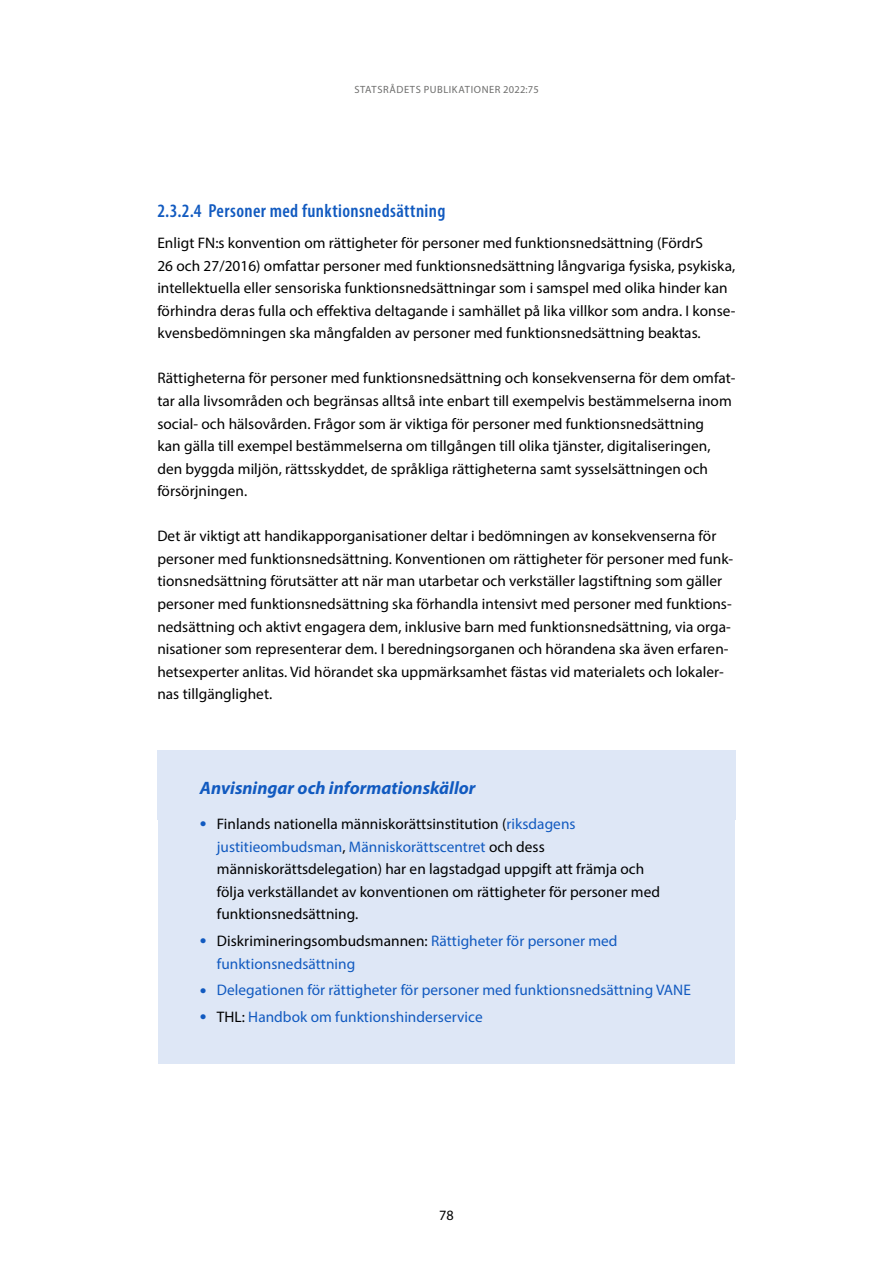
<style>
.page{position:relative;width:893px;height:1263px;background:#fff}
.page>*{position:absolute;margin:0;border:0;box-sizing:border-box;transform-origin:0 0}
.Otsikko_4{font:600 condensed 18.9px "Myriad Pro";letter-spacing:.02em;color:#115ac0}
.laatikko-otsikko{font:italic 700 18px "Myriad Pro";color:#115ac0}
._01_Leipä{font:15.3px/22.5px "Myriad Pro";letter-spacing:.005em;color:#000}
.t1{font:15.3px/22.5px "Myriad Pro";letter-spacing:.005em;color:#115ac0}
.t2{font:14.25px "Myriad Pro";color:#000}
.t3{font:10.5px "Myriad Pro";letter-spacing:.055em;color:#6e6e6d}
.s1{font-size:24px;color:#115ac0}
.s2{color:#115ac0}
.s3{font-size:24px}
.s4{color:#000}
</style>
<div class="page">
<div style="left:157px;top:750px;width:579px;height:69px;background:#dee7f6"></div>
<div style="left:158px;top:796px;width:577px;height:165px;background:#dee7f6"></div>
<div style="left:158px;top:913px;width:577px;height:97px;background:#dee7f6"></div>
<div style="left:158px;top:989px;width:577px;height:75px;background:#dee7f6"></div>
<p class="t3" style="left:354px;top:83px;width:186px">STATSRÅDETS PUBLIKATIONER 2022:75</p>
<h4 class="Otsikko_4" style="left:157px;top:200px;width:290px">2.3.2.4 Personer med funktionsnedsättning</h4>
<p class="_01_Leipä" style="left:157px;top:231px;width:580px">Enligt FN:s konvention om rättigheter för personer med funktionsnedsättning (FördrS<br>26 och 27/2016) omfattar personer med funktionsnedsättning långvariga fysiska, psykiska, intellektuella eller sensoriska funktionsnedsättningar som i samspel med olika hinder kan förhindra deras fulla och effektiva deltagande i samhället på lika villkor som andra. I konse&shy;kvensbedömningen ska mångfalden av personer med funktionsnedsättning beaktas.</p>
<p class="_01_Leipä" style="left:157px;top:367px;width:580px">Rättigheterna för personer med funktionsnedsättning och konsekvenserna för dem omfat&shy;tar alla livsområden och begränsas alltså inte enbart till exempelvis bestämmelserna inom social- och hälsovården. Frågor som är viktiga för personer med funktionsnedsättning<br>kan gälla till exempel bestämmelserna om tillgången till olika tjänster, digitaliseringen, den byggda miljön, rättsskyddet, de språkliga rättigheterna samt sysselsättningen och försörjningen.</p>
<p class="_01_Leipä" style="left:157px;top:525px;width:577px">Det är viktigt att handikapporganisationer deltar i bedömningen av konsekvenserna för personer med funktionsnedsättning. Konventionen om rättigheter för personer med funk&shy;tionsnedsättning förutsätter att när man utarbetar och verkställer lagstiftning som gäller personer med funktionsnedsättning ska förhandla intensivt med personer med funktions&shy;nedsättning och aktivt engagera dem, inklusive barn med funktionsnedsättning, via orga&shy;nisationer som representerar dem. I beredningsorganen och hörandena ska även erfaren&shy;hetsexperter anlitas. Vid hörandet ska uppmärksamhet fästas vid materialets och lokaler&shy;nas tillgänglighet.</p>
<p class="laatikko-otsikko" style="left:200px;top:776px;width:277px">Anvisningar och informationskällor</p>
<p class="_01_Leipä" style="left:217px;top:812px;width:445px;text-indent:-17px"><span class="s1">•</span> Finlands nationella människorättsinstitution (<span class="s2">riksdagens justitieombudsman</span>, <span class="s2">Människorättscentret</span> och dess människorättsdelegation) har en lagstadgad uppgift att främja och följa verkställandet av konventionen om rättigheter för personer med funktionsnedsättning.</p>
<p class="t1" style="left:217px;top:929px;width:402px;text-indent:-17px"><span class="s3">•</span> <span class="s4">Diskrimineringsombudsmannen:</span> Rättigheter för personer med funktionsnedsättning</p>
<p class="t1" style="left:200px;top:979px;width:493px"><span class="s3">•</span> Delegationen för rättigheter för personer med funktionsnedsättning VANE</p>
<p class="t1" style="left:200px;top:1005px;width:284px"><span class="s3">•</span> <span class="s4">THL:</span> Handbok om funktionshinderservice</p>
<p class="t2" style="left:439px;top:1206px;width:16px">78</p>
</div>
